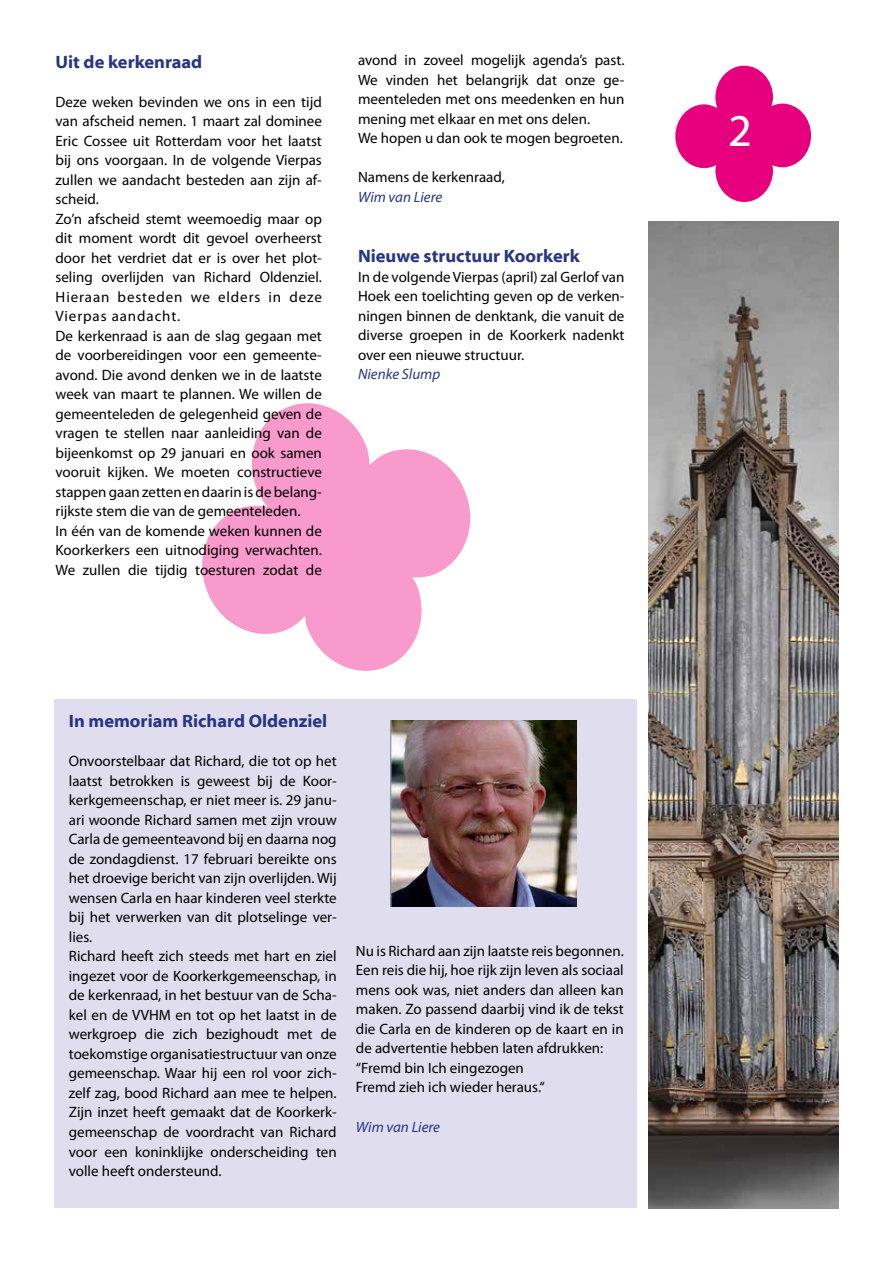
<style>
.page{position:relative;width:893px;height:1263px;background:#fff}
.page>*{position:absolute;margin:0;border:0;box-sizing:border-box;transform-origin:0 0}
.t1{font:45px "Myriad Web Pro";color:#fff}
.t2{font:700 18px "Myriad Web Pro";color:#283583}
.t3{font:15px/19.5px "Myriad Pro";color:#000}
.t4{font:italic 15px "Myriad Pro";color:#283583}
</style>
<div class="page">
<svg style="left:202px;top:403px;width:269px;height:268px;fill:#f99acc"></svg>
<svg style="left:675px;top:66px;width:136px;height:136px"></svg>
<img style="left:649px;top:221px;width:190px;height:988px">
<div style="left:54px;top:699px;width:583px;height:508px;background:#e0ddef"></div>
<img style="left:390px;top:721px;width:186px;height:186px">
<p class="t2" style="left:56px;top:52px;width:148px">Uit de kerkenraad</p>
<p class="t3" style="left:56px;top:92px;width:268px">Deze weken bevinden we ons in een tijd van afscheid nemen. 1 maart zal dominee Eric Cossee uit Rotterdam voor het laatst bij ons voorgaan. In de volgende Vierpas zullen we aandacht besteden aan zijn af&shy;scheid.<br>Zo’n afscheid stemt weemoedig maar op dit moment wordt dit gevoel overheerst door het verdriet dat er is over het plot&shy;seling overlijden van Richard Oldenziel.<br>Hieraan besteden we elders in deze Vierpas aandacht.<br>De kerkenraad is aan de slag gegaan met de voorbereidingen voor een gemeente&shy;avond. Die avond denken we in de laatste week van maart te plannen. We willen de gemeenteleden de gelegenheid geven de vragen te stellen naar aanleiding van de bijeenkomst op 29 januari en ook samen vooruit kijken. We moeten constructieve stappen gaan zetten en daarin is de belang&shy;rijkste stem die van de gemeenteleden.<br>In één van de komende weken kunnen de Koorkerkers een uitnodiging verwachten.<br>We zullen die tijdig toesturen zodat de</p>
<p class="t3" style="left:358px;top:50px;width:268px">avond in zoveel mogelijk agenda’s past.<br>We vinden het belangrijk dat onze ge&shy;meenteleden met ons meedenken en hun mening met elkaar en met ons delen.<br>We hopen u dan ook te mogen begroeten.</p>
<p class="t3" style="left:358px;top:167px;width:148px">Namens de kerkenraad,</p>
<p class="t4" style="left:358px;top:188px;width:86px">Wim van Liere</p>
<p class="t2" style="left:358px;top:246px;width:223px">Nieuwe structuur Koorkerk</p>
<p class="t3" style="left:358px;top:267px;width:268px;text-align:justify">In de volgende Vierpas (april) zal Gerlof van Hoek een toelichting geven op de verken&shy;ningen binnen de denktank, die vanuit de diverse groepen in de Koorkerk nadenkt over een nieuwe structuur.</p>
<p class="t4" style="left:358px;top:365px;width:84px">Nienke Slump</p>
<p class="t2" style="left:69px;top:711px;width:260px">In memoriam Richard Oldenziel</p>
<p class="t3" style="left:69px;top:751px;width:269px">Onvoorstelbaar dat Richard, die tot op het laatst betrokken is geweest bij de Koor&shy;kerkgemeenschap, er niet meer is. 29 janu&shy;ari woonde Richard samen met zijn vrouw Carla de gemeenteavond bij en daarna nog de zondagdienst. 17 februari bereikte ons het droevige bericht van zijn overlijden. Wij wensen Carla en haar kinderen veel sterkte bij het verwerken van dit plotselinge ver&shy;lies.<br>Richard heeft zich steeds met hart en ziel ingezet voor de Koorkerkgemeenschap, in de kerkenraad, in het bestuur van de Scha&shy;kel en de VVHM en tot op het laatst in de werkgroep die zich bezighoudt met de toekomstige organisatiestructuur van onze gemeenschap. Waar hij een rol voor zich&shy;zelf zag, bood Richard aan mee te helpen.<br>Zijn inzet heeft gemaakt dat de Koorkerk&shy;gemeenschap de voordracht van Richard voor een koninklijke onderscheiding ten volle heeft ondersteund.</p>
<p class="t3" style="left:356px;top:941px;width:269px">Nu is Richard aan zijn laatste reis begonnen.<br>Een reis die hij, hoe rijk zijn leven als sociaal mens ook was, niet anders dan alleen kan maken. Zo passend daarbij vind ik de tekst die Carla en de kinderen op de kaart en in de advertentie hebben laten afdrukken: “Fremd bin Ich eingezogen<br>Fremd zieh ich wieder heraus.“</p>
<p class="t4" style="left:356px;top:1117px;width:86px">Wim van Liere</p>
<h1 class="t1" style="left:728px;top:107px;width:25px">2</h1>
</div>
